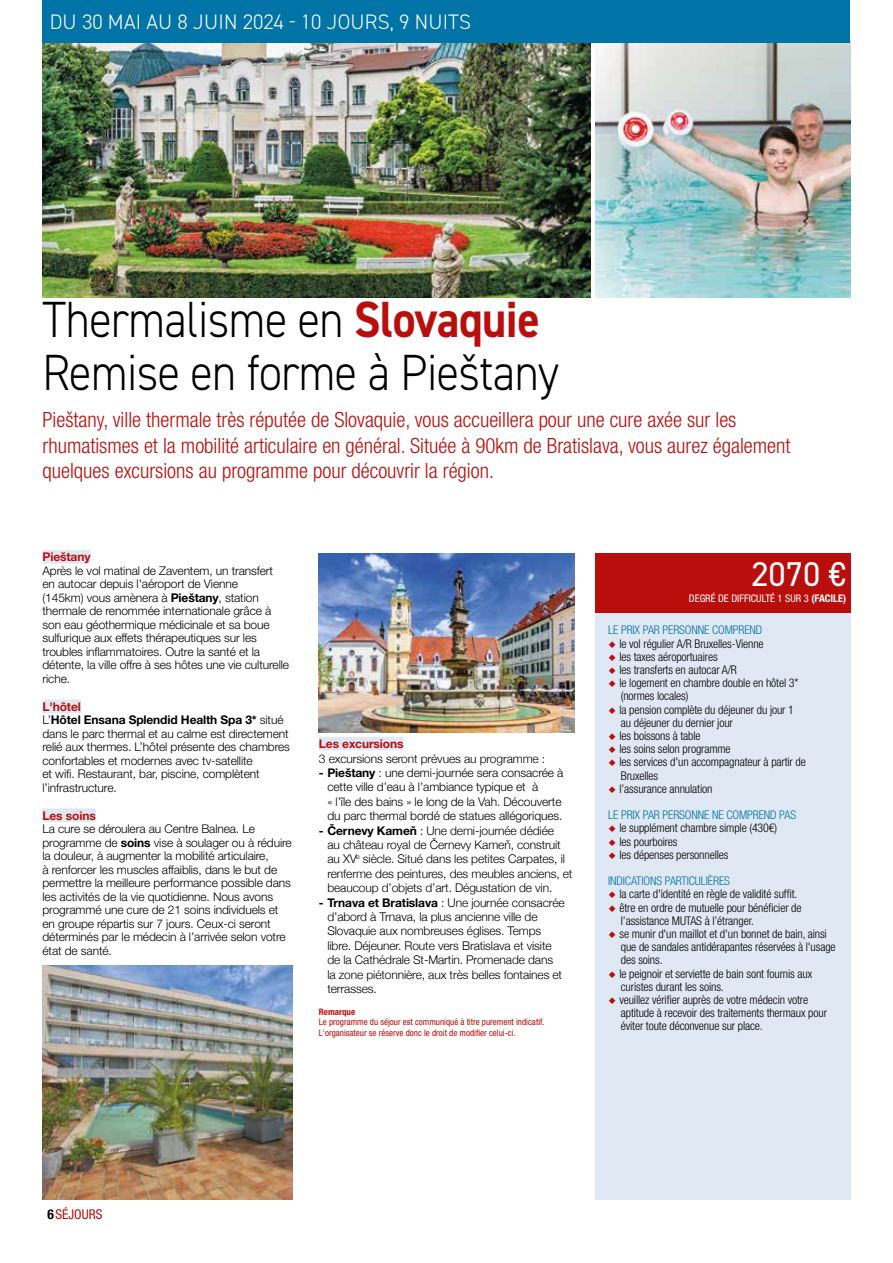
<style>
.page{position:relative;width:893px;height:1263px;background:#fff}
.page>*{position:absolute;margin:0;border:0;box-sizing:border-box;transform-origin:0 0}
.t1{font:300 51px/52.5px "DIN2014";letter-spacing:-.01em;color:#000;scale:.9 1}
.t2{font:34.5px "DIN2014";color:#fff}
.t3{font:300 condensed 21px/25.2px "Helvetica Neue LT Std";color:#ba0e0c}
.t4{font:300 21px "DIN2014";letter-spacing:.01em;color:#fff}
.t5{font:condensed 13.5px "Helvetica Neue LT Std";color:#ba0e0c}
.t6{font:300 12px/13.5px "Helvetica Neue LT Std";letter-spacing:-.01em;color:#000}
.t7{font:300 condensed 12px/13.2px "Helvetica Neue LT Std";letter-spacing:-.01em;color:#000}
.t8{font:300 12px/14.4px "Helvetica Neue";letter-spacing:-.01em;color:#000}
.t9{font:300 condensed 12px "Helvetica Neue LT Std";letter-spacing:-.01em;color:#0074a6}
.t10{font:700 12px "Helvetica Neue LT Std";letter-spacing:-.01em;color:#ba0e0c}
.t11{font:condensed 10.5px "Helvetica Neue LT Std";color:#fff}
.t12{font:condensed 9px/10.8px "Helvetica Neue LT Std";color:#ba0e0c}
.t13{font:700 condensed 9px "Helvetica Neue LT Std";color:#ba0e0c}
.s1{font-weight:700;color:#ba0e0c}
.s2{font-family:"Helvetica Neue";font-weight:700}
.s3{font-weight:700}
.s4{font-family:"Helvetica Neue LT Std";font-weight:700}
.s5{color:#ba0e0c}
.s6{font-weight:700;color:#000}
</style>
<div class="page">
<img style="left:595px;top:43px;width:255px;height:255px">
<div style="left:43px;top:550px;width:48px;height:14px;background:#dfe8f3"></div>
<div style="left:43px;top:699px;width:38px;height:14px;background:#dfe8f3"></div>
<div style="left:43px;top:808px;width:53px;height:14px;background:#dfe8f3"></div>
<div style="left:319px;top:737px;width:85px;height:13px;background:#dfe8f3"></div>
<div style="left:595px;top:553px;width:255px;height:646px;background:#dfe8f3"></div>
<img style="left:43px;top:43px;width:548px;height:255px">
<div style="left:43px;top:0;width:807px;height:43px;background:#0074a6"></div>
<div style="left:595px;top:553px;width:255px;height:59px;background:#ba0e0c"></div>
<img style="left:319px;top:553px;width:255px;height:179px">
<img style="left:43px;top:965px;width:250px;height:234px">
<h3 class="t4" style="left:50px;top:9px;width:423px">DU 30 MAI AU 8 JUIN 2024 - 10 JOURS, 9 NUITS</h3>
<h1 class="t1" style="left:43px;top:294px;width:576px">Thermalisme en <span class="s1">Slovaquie<br></span>Remise en forme à Pieštany</h1>
<p class="t3" style="left:43px;top:407px;width:749px">Pieštany, ville thermale très réputée de Slovaquie, vous accueillera pour une cure axée sur les rhumatismes et la mobilité articulaire en général. Située à 90km de Bratislava, vous aurez également quelques excursions au programme pour découvrir la région.</p>
<p class="t10" style="left:43px;top:550px;width:50px">Pieštany</p>
<p class="t6" style="left:43px;top:564px;width:248px">Après le vol matinal de Zaventem, un transfert<br>en autocar depuis l'aéroport de Vienne<br>(145km) vous amènera à <span class="s2">Pieštany</span>, station thermale de renommée internationale grâce à son eau géothermique médicinale et sa boue sulfurique aux effets thérapeutiques sur les troubles inflammatoires. Outre la santé et la détente, la ville offre à ses hôtes une vie culturelle riche.</p>
<p class="t6" style="left:43px;top:699px;width:249px"><span class="s1">L'hôtel<br></span>L’<span class="s3">Hôtel Ensana Splendid Health Spa 3*</span> situé dans le parc thermal et au calme est directement relié aux thermes. L’hôtel présente des chambres confortables et modernes avec tv-satellite<br>et wifi. Restaurant, bar, piscine, complètent l’infrastructure.</p>
<p class="t10" style="left:43px;top:808px;width:55px">Les soins</p>
<p class="t6" style="left:43px;top:822px;width:251px">La cure se déroulera au Centre Balnea. Le programme de <span class="s3">soins</span> vise à soulager ou à réduire la douleur, à augmenter la mobilité articulaire,<br>à renforcer les muscles affaiblis, dans le but de permettre la meilleure performance possible dans les activités de la vie quotidienne. Nous avons programmé une cure de 21 soins individuels et en groupe répartis sur 7 jours. Ceux-ci seront déterminés par le médecin à l’arrivée selon votre état de santé.</p>
<p class="t10" style="left:319px;top:736px;width:86px">Les excursions</p>
<p class="t8" style="left:319px;top:750px;width:228px">3 excursions seront prévues au programme :</p>
<p class="t6" style="left:327px;top:765px;width:238px;line-height:14.4px;text-indent:-9px"><span class="s3">- Pieštany</span> : une demi-journée sera consacrée à cette ville d’eau à l’ambiance typique et à<br>« l’île des bains » le long de la Vah. Découverte du parc thermal bordé de statues allégoriques.</p>
<p class="t8" style="left:327px;top:822px;width:246px;text-indent:-8px"><span class="s4">-</span> <span class="s3">Č</span><span class="s4">ernevy Kame</span><span class="s3">ň</span> : Une demi-journée dédiée<br>au château royal de Černevy Kameň, construit au XV<sup>e</sup> siècle. Situé dans les petites Carpates, il renferme des peintures, des meubles anciens, et beaucoup d’objets d’art. Dégustation de vin.</p>
<p class="t8" style="left:327px;top:894px;width:239px;text-indent:-9px"><span class="s4">- Trnava et Bratislava</span> : Une journée consacrée d’abord à Trnava, la plus ancienne ville de Slovaquie aux nombreuses églises. Temps libre. Déjeuner. Route vers Bratislava et visite de la Cathédrale St-Martin. Promenade dans<br>la zone piétonnière, aux très belles fontaines et terrasses.</p>
<p class="t13" style="left:319px;top:1006px;width:38px">Remarque</p>
<p class="t12" style="left:319px;top:1017px;width:227px">Le programme du séjour est communiqué à titre purement indicatif.<br>L'organisateur se réserve donc le droit de modifier celui-ci.</p>
<h2 class="t2" style="left:751px;top:552px;width:96px">2070 €</h2>
<p class="t11" style="left:689px;top:592px;width:159px">DEGRÉ DE DIFFICULTÉ 1 SUR 3 <span class="s3">(FACILE)</span></p>
<p class="t9" style="left:608px;top:623px;width:156px">LE PRIX PAR PERSONNE COMPREND</p>
<p class="t7" style="left:608px;top:637px;width:157px"><span class="s5">◆</span> le vol régulier A/R Bruxelles-Vienne</p>
<p class="t7" style="left:608px;top:650px;width:111px"><span class="s5">◆</span> les taxes aéroportuaires</p>
<p class="t7" style="left:608px;top:663px;width:130px"><span class="s5">◆</span> les transferts en autocar A/R</p>
<p class="t7" style="left:621px;top:676px;width:179px;text-indent:-13px"><span class="s5">◆</span> le logement en chambre double en hôtel 3* (normes locales)</p>
<p class="t7" style="left:621px;top:703px;width:175px;text-indent:-13px"><span class="s5">◆</span> la pension complète du déjeuner du jour 1 au déjeuner du dernier jour</p>
<p class="t7" style="left:608px;top:729px;width:94px"><span class="s5">◆</span> les boissons à table</p>
<p class="t7" style="left:608px;top:742px;width:124px"><span class="s5">◆</span> les soins selon programme</p>
<p class="t7" style="left:621px;top:755px;width:187px;text-indent:-13px"><span class="s5">◆</span> les services d'un accompagnateur à partir de<br>Bruxelles</p>
<p class="t7" style="left:608px;top:782px;width:106px"><span class="s5">◆</span> l’assurance annulation</p>
<p class="t9" style="left:608px;top:808px;width:190px">LE PRIX PAR PERSONNE NE COMPREND PAS</p>
<p class="t7" style="left:608px;top:821px;width:171px"><span class="s5">◆</span> le supplément chambre simple (430€)</p>
<p class="t7" style="left:608px;top:835px;width:71px"><span class="s5">◆</span> les pourboires</p>
<p class="t7" style="left:608px;top:848px;width:122px"><span class="s5">◆</span> les dépenses personnelles</p>
<p class="t9" style="left:608px;top:874px;width:123px">INDICATIONS PARTICULIÈRES</p>
<p class="t7" style="left:608px;top:887px;width:191px"><span class="s5">◆</span> la carte d'identité en règle de validité suffit.</p>
<p class="t7" style="left:621px;top:901px;width:182px;text-indent:-13px"><span class="s5">◆</span> être en ordre de mutuelle pour bénéficier de l’assistance MUTAS à l’étranger.</p>
<p class="t7" style="left:621px;top:927px;width:216px;text-indent:-13px"><span class="s5">◆</span> se munir d'un maillot et d'un bonnet de bain, ainsi que de sandales antidérapantes réservées à l'usage des soins.</p>
<p class="t7" style="left:621px;top:967px;width:193px;text-indent:-13px"><span class="s5">◆</span> le peignoir et serviette de bain sont fournis aux curistes durant les soins.</p>
<p class="t7" style="left:621px;top:993px;width:208px;text-indent:-13px"><span class="s5">◆</span> veuillez vérifier auprès de votre médecin votre aptitude à recevoir des traitements thermaux pour éviter toute déconvenue sur place.</p>
<p class="t5" style="left:47px;top:1206px;width:57px"><span class="s6">6</span>SÉJOURS</p>
</div>
